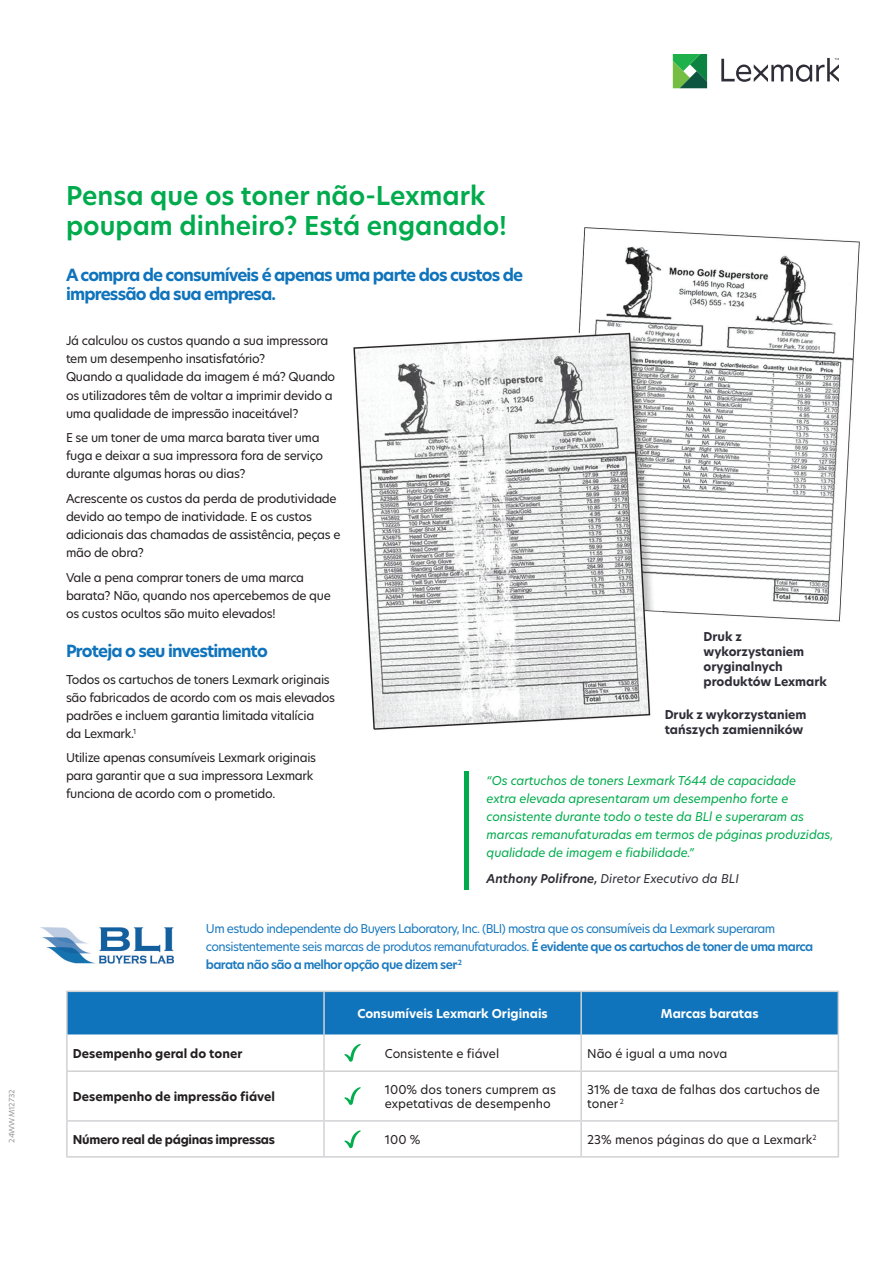
<style>
.page{position:relative;width:893px;height:1263px;background:#fff}
.page>*{position:absolute;margin:0;border:0;box-sizing:border-box;transform-origin:0 0}
.t1{font:600 25.5px/30px "TP Hero";color:#00ab4d}
.t2{font:700 16.5px/19.5px "TP Hero";letter-spacing:-.05em;color:#1074bc}
.t3{font:12px/18px "TP Hero";letter-spacing:-.025em;color:#231f20}
.t4{font:12px/18px "TP Hero";letter-spacing:-.05em;color:#1b7abf}
.t5{font:italic 12px/18px "TP Hero";letter-spacing:-.01em;color:#00ab4d}
.t6{font:12px/14.4px "TP Hero";color:#231f20}
.t7{font:700 12px/15px "TP Hero";color:#2f2e38}
.t8{font:700 12px "TP Hero";color:#231f20}
.t9{font:700 12px "TP Hero";color:#fff}
.t10{font:italic 12px "TP Hero";color:#2f2e38}
.t11{font:700 12px "TP Hero";letter-spacing:-.025em;color:#231f20}
.t12{font:7.2px "TP Hero";color:#939598}
.s1{font-weight:600}
</style>
<div class="page">
<svg style="left:721px;top:58px;width:118px;height:24px"></svg>
<svg style="left:673px;top:54px;width:34px;height:34px"></svg>
<img style="left:353px;top:227px;width:507px;height:503px">
<div style="left:464px;top:771px;width:5px;height:119px;background:#00ab4d"></div>
<div style="left:68px;top:992px;width:770px;height:42px;background:#1074bc"></div>
<hr style="left:66px;top:1034px;width:2px;height:36px;background:#d1d2d4">
<hr style="left:323px;top:1034px;width:2px;height:36px;background:#d1d2d4">
<hr style="left:580px;top:1034px;width:2px;height:36px;background:#d1d2d4">
<hr style="left:838px;top:1034px;width:1px;height:36px;background:#d1d2d4">
<hr style="left:66px;top:1070px;width:258px;height:2px;background:#d1d2d4">
<hr style="left:66px;top:1072px;width:2px;height:48px;background:#d1d2d4">
<hr style="left:324px;top:1070px;width:257px;height:2px;background:#d1d2d4">
<hr style="left:323px;top:1072px;width:2px;height:48px;background:#d1d2d4">
<hr style="left:581px;top:1070px;width:258px;height:2px;background:#d1d2d4">
<hr style="left:580px;top:1072px;width:2px;height:48px;background:#d1d2d4">
<hr style="left:838px;top:1072px;width:1px;height:48px;background:#d1d2d4">
<hr style="left:66px;top:1120px;width:258px;height:2px;background:#d1d2d4">
<hr style="left:66px;top:1122px;width:2px;height:34px;background:#d1d2d4">
<hr style="left:324px;top:1120px;width:257px;height:2px;background:#d1d2d4">
<hr style="left:323px;top:1122px;width:2px;height:34px;background:#d1d2d4">
<hr style="left:581px;top:1120px;width:258px;height:2px;background:#d1d2d4">
<hr style="left:580px;top:1122px;width:2px;height:34px;background:#d1d2d4">
<hr style="left:838px;top:1122px;width:1px;height:34px;background:#d1d2d4">
<hr style="left:66px;top:1156px;width:258px;height:1px;background:#d1d2d4">
<hr style="left:324px;top:1156px;width:257px;height:1px;background:#d1d2d4">
<hr style="left:581px;top:1156px;width:258px;height:1px;background:#d1d2d4">
<hr style="left:66px;top:990px;width:258px;height:2px;background:#d1d2d4">
<hr style="left:66px;top:992px;width:2px;height:42px;background:#d1d2d4">
<hr style="left:324px;top:990px;width:257px;height:2px;background:#d1d2d4">
<hr style="left:323px;top:992px;width:2px;height:42px;background:#d1d2d4">
<hr style="left:581px;top:990px;width:258px;height:2px;background:#d1d2d4">
<hr style="left:580px;top:992px;width:2px;height:42px;background:#d1d2d4">
<hr style="left:838px;top:992px;width:1px;height:42px;background:#d1d2d4">
<svg style="left:344px;top:1044px;width:17px;height:18px"></svg>
<svg style="left:344px;top:1087px;width:17px;height:18px"></svg>
<svg style="left:344px;top:1130px;width:17px;height:18px"></svg>
<img style="left:42px;top:928px;width:132px;height:36px">
<p class="t12" style="left:7px;top:1143px;width:55px;rotate:-90deg">24WWM12732</p>
<h1 class="t1" style="left:66px;top:180px;width:442px">Pensa que os toner não-Lexmark poupam dinheiro? Está enganado!</h1>
<h2 class="t2" style="left:66px;top:265px;width:459px">A compra de consumíveis é apenas uma parte dos custos de impressão da sua empresa.</h2>
<p class="t3" style="left:66px;top:332px;width:271px">Já calculou os custos quando a sua impressora tem um desempenho insatisfatório?<br>Quando a qualidade da imagem é má? Quando os utilizadores têm de voltar a imprimir devido a uma qualidade de impressão inaceitável?</p>
<p class="t3" style="left:66px;top:429px;width:259px">E se um toner de uma marca barata tiver uma fuga e deixar a sua impressora fora de serviço durante algumas horas ou dias?</p>
<p class="t3" style="left:66px;top:489px;width:276px">Acrescente os custos da perda de produtividade devido ao tempo de inatividade. E os custos adicionais das chamadas de assistência, peças e mão de obra?</p>
<p class="t3" style="left:66px;top:568px;width:266px">Vale a pena comprar toners de uma marca barata? Não, quando nos apercebemos de que os custos ocultos são muito elevados!</p>
<p class="t7" style="left:703px;top:629px;width:125px">Druk z wykorzystaniem oryginalnych produktów Lexmark</p>
<p class="t7" style="left:665px;top:707px;width:143px">Druk z wykorzystaniem tańszych zamienników</p>
<h2 class="t2" style="left:66px;top:641px;width:203px">Proteja o seu investimento</h2>
<p class="t3" style="left:66px;top:670px;width:271px">Todos os cartuchos de toners Lexmark originais são fabricados de acordo com os mais elevados padrões e incluem garantia limitada vitalícia<br>da Lexmark.<sup>1</sup></p>
<p class="t3" style="left:66px;top:749px;width:252px">Utilize apenas consumíveis Lexmark originais para garantir que a sua impressora Lexmark funciona de acordo com o prometido.</p>
<p class="t5" style="left:487px;top:772px;width:348px">“Os cartuchos de toners Lexmark T644 de capacidade<br>extra elevada apresentaram um desempenho forte e consistente durante todo o teste da BLl e superaram as marcas remanufaturadas em termos de páginas produzidas, qualidade de imagem e fiabilidade.”</p>
<p class="t10" style="left:487px;top:871px;width:254px"><span class="s1">Anthony Polifrone,</span> Diretor Executivo da BLI</p>
<p class="t4" style="left:206px;top:919px;width:609px">Um estudo independente do Buyers Laboratory, Inc. (BLI) mostra que os consumíveis da Lexmark superaram consistentemente seis marcas de produtos remanufaturados. <span class="s1">É evidente que os cartuchos de toner de uma marca barata não são a melhor opção que dizem ser</span><sup>.2</sup></p>
<p class="t9" style="left:357px;top:1005px;width:192px">Consumíveis Lexmark Originais</p>
<p class="t9" style="left:661px;top:1005px;width:99px">Marcas baratas</p>
<p class="t8" style="left:73px;top:1045px;width:171px">Desempenho geral do toner</p>
<p class="t6" style="left:385px;top:1046px;width:116px">Consistente e fiável</p>
<p class="t6" style="left:587px;top:1046px;width:142px">Não é igual a uma nova</p>
<p class="t8" style="left:73px;top:1088px;width:204px">Desempenho de impressão fiável</p>
<p class="t6" style="left:385px;top:1082px;width:173px">100% dos toners cumprem as expetativas de desempenho</p>
<p class="t6" style="left:587px;top:1082px;width:234px">31% de taxa de falhas dos cartuchos de toner <sup>2</sup></p>
<p class="t11" style="left:73px;top:1131px;width:204px">Número real de páginas impressas</p>
<p class="t3" style="left:385px;top:1130px;width:37px">100 %</p>
<p class="t6" style="left:587px;top:1132px;width:231px">23% menos páginas do que a Lexmark<sup>2</sup></p>
</div>
